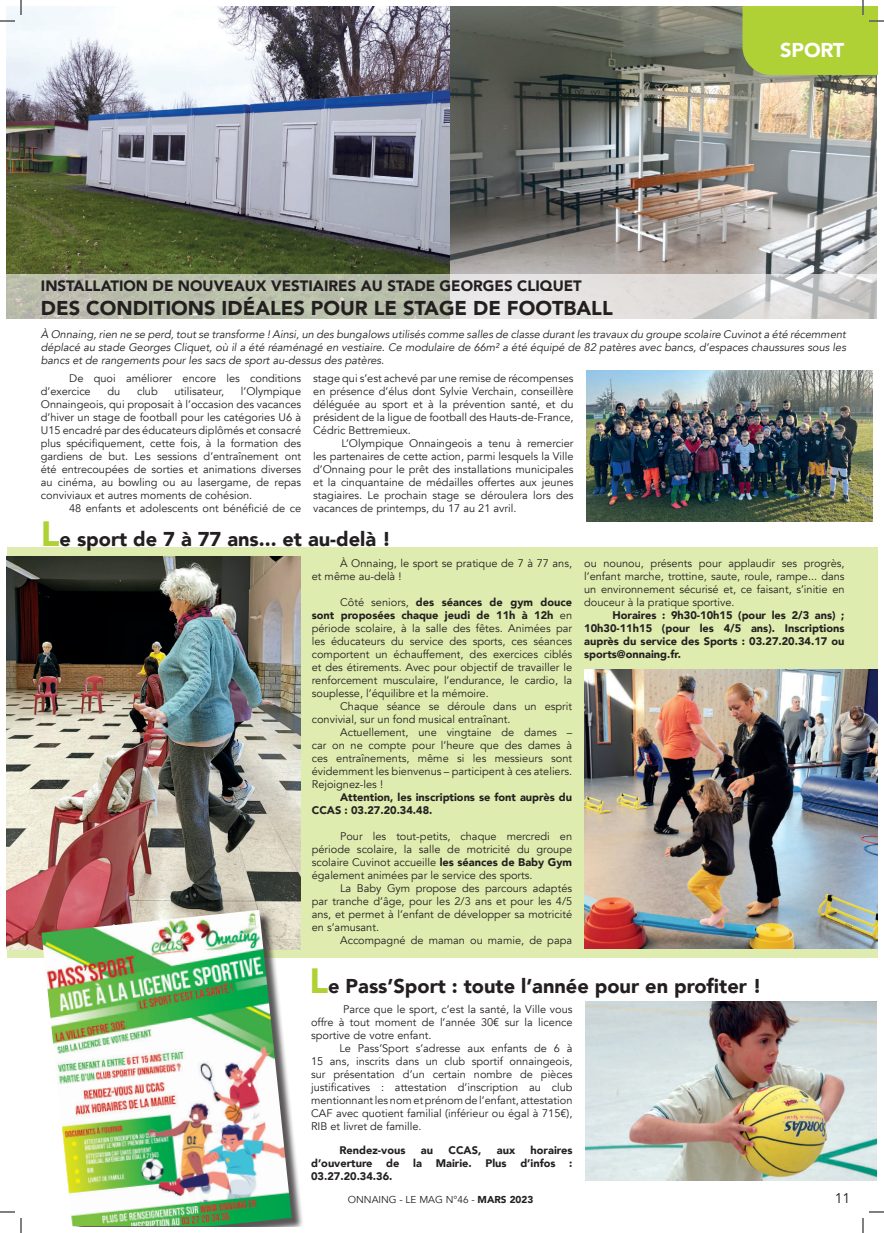
<style>
.page{position:relative;width:884px;height:1233px;background:#fff}
.page>*{position:absolute;margin:0;border:0;box-sizing:border-box;transform-origin:0 0}
.t1{font:900 20px "Avenir";color:#231f20}
.t2{font:900 20px "Avenir";letter-spacing:-.01em;color:#fff}
.t3{font:900 15px "Avenir";color:#231f20}
.t4{font:14px "Avenir";color:#231f20}
.t5{font:11px/13px "Avenir";color:#231f20;text-align:justify}
.t6{font:italic 11px/13px "Avenir";color:#231f20;text-align:justify}
.t7{font:900 11px/13px "Avenir";color:#231f20;text-align:justify}
.t8{font:10px "Avenir";color:#231f20}
.s1{font-size:35px;color:#b0d136}
.s2{font-weight:900}
</style>
<div class="page">
<img style="left:7px;top:7px;width:869px;height:267px">
<svg style="left:7px;top:274px;width:870px;height:45px"></svg>
<img style="left:587px;top:370px;width:286px;height:151px">
<div style="left:7px;top:546px;width:870px;height:411px;background:#dfecaf"></div>
<img style="left:7px;top:557px;width:294px;height:392px">
<img style="left:585px;top:669px;width:292px;height:280px">
<div style="left:43px;top:911px;width:261px;height:315px;background:#231f20;opacity:.75"></div>
<img style="left:42px;top:910px;width:250px;height:316px">
<img style="left:585px;top:1002px;width:292px;height:178px">
<svg style="left:0;top:1211px;width:15px;height:1px"></svg>
<svg style="left:869px;top:1211px;width:15px;height:1px"></svg>
<svg style="left:0;top:0;width:22px;height:22px"></svg>
<svg style="left:20px;top:1218px;width:2px;height:15px"></svg>
<svg style="left:742px;top:0;width:142px;height:75px"></svg>
<svg style="left:862px;top:1218px;width:2px;height:15px"></svg>
<h1 class="t2" style="left:780px;top:32px;width:66px">SPORT</h1>
<h2 class="t3" style="left:41px;top:273px;width:542px">INSTALLATION DE NOUVEAUX VESTIAIRES AU STADE GEORGES CLIQUET</h2>
<h1 class="t1" style="left:41px;top:291px;width:573px">DES CONDITIONS IDÉALES POUR LE STAGE DE FOOTBALL</h1>
<p class="t6" style="left:41px;top:327px;width:807px">À Onnaing, rien ne se perd, tout se transforme ! Ainsi, un des bungalows utilisés comme salles de classe durant les travaux du groupe scolaire Cuvinot a été récemment déplacé au stade Georges Cliquet, où il a été réaménagé en vestiaire. Ce modulaire de 66m² a été équipé de 82 patères avec bancs, d’espaces chaussures sous les bancs et de rangements pour les sacs de sport au-dessus des patères.</p>
<p class="t5" style="left:41px;top:371px;width:262px;text-indent:28px">De quoi améliorer encore les conditions d’exercice</p>
<p class="t5" style="left:41px;top:384px;width:262px;text-indent:200px">l’Olympique Onnaingeois, qui proposait à l’occasion des vacances d’hiver un stage de football pour les catégories U6 à U15 encadré par des éducateurs diplômés et consacré plus spécifiquement, cette fois, à la formation des gardiens de but. Les sessions d’entraînement ont été entrecoupées de sorties et animations diverses au cinéma, au bowling ou au lasergame, de repas conviviaux et autres moments de cohésion.</p>
<p class="t5" style="left:69px;top:501px;width:233px">48 enfants et adolescents ont bénéficié de ce</p>
<p class="t5" style="left:107px;top:384px;width:14px">du</p>
<p class="t5" style="left:137px;top:384px;width:22px">club</p>
<p class="t5" style="left:175px;top:384px;width:51px">utilisateur,</p>
<p class="t5" style="left:313px;top:371px;width:262px">stage qui s’est achevé par une remise de récompenses en présence d’élus dont Sylvie Verchain, conseillère déléguée au sport et à la prévention santé, et du président de la ligue de football des Hauts-de-France, Cédric Bettremieux.</p>
<p class="t5" style="left:313px;top:436px;width:262px;text-indent:28px">L’Olympique Onnaingeois a tenu à remercier les partenaires de cette action, parmi lesquels la Ville d’Onnaing pour le prêt des installations municipales et la cinquantaine de médailles offertes aux jeunes stagiaires. Le prochain stage se déroulera lors des vacances de printemps, du 17 au 21 avril.</p>
<h1 class="t1" style="left:41px;top:522px;width:352px"><span class="s1">L</span>e sport de 7 à 77 ans... et au-delà !</h1>
<p class="t5" style="left:312px;top:557px;width:262px;text-indent:28px">À Onnaing, le sport se pratique de 7 à 77 ans, et même au-delà !</p>
<p class="t5" style="left:312px;top:596px;width:262px;text-indent:28px">Côté seniors, <span class="s2">des séances de gym douce sont proposées chaque jeudi de 11h à 12h</span> en période scolaire, à la salle des fêtes. Animées par les éducateurs du service des sports, ces séances comportent un échauffement, des exercices ciblés et des étirements. Avec pour objectif de travailler le renforcement musculaire, l’endurance, le cardio, la souplesse, l’équilibre et la mémoire.</p>
<p class="t5" style="left:312px;top:700px;width:262px;text-indent:28px">Chaque séance se déroule dans un esprit convivial, sur un fond musical entraînant.</p>
<p class="t5" style="left:312px;top:726px;width:262px;text-indent:28px">Actuellement, une vingtaine de dames – car on ne compte pour l’heure que des dames à ces entraînements, même si les messieurs sont évidemment les bienvenus – participent à ces ateliers.<br>Rejoignez-les !</p>
<p class="t7" style="left:312px;top:790px;width:262px;text-indent:28px">Attention, les inscriptions se font auprès du<br>CCAS : 03.27.20.34.48.</p>
<p class="t5" style="left:312px;top:830px;width:262px;text-indent:28px">Pour les tout-petits, chaque mercredi en période scolaire, la salle de motricité du groupe scolaire Cuvinot accueille <span class="s2">les séances de Baby Gym </span>également animées par le service des sports.</p>
<p class="t5" style="left:312px;top:882px;width:262px;text-indent:28px">La Baby Gym propose des parcours adaptés par tranche d’âge, pour les 2/3 ans et pour les 4/5 ans, et permet à l’enfant de développer sa motricité en s’amusant.</p>
<p class="t5" style="left:340px;top:934px;width:234px">Accompagné de maman ou mamie, de papa</p>
<p class="t5" style="left:584px;top:557px;width:262px">ou nounou, présents pour applaudir ses progrès, l’enfant marche, trottine, saute, roule, rampe... dans un environnement sécurisé et, ce faisant, s’initie en douceur à la pratique sportive.</p>
<p class="t7" style="left:584px;top:608px;width:262px;text-indent:28px">Horaires : 9h30-10h15 (pour les 2/3 ans) ; 10h30-11h15 (pour les 4/5 ans). Inscriptions auprès du service des Sports : 03.27.20.34.17 ou sports@onnaing.fr.</p>
<h1 class="t1" style="left:309px;top:968px;width:454px"><span class="s1">L</span>e Pass’Sport : toute l’année pour en profiter !</h1>
<p class="t5" style="left:311px;top:1002px;width:263px;text-indent:32px">Parce que le sport, c’est la santé, la Ville vous offre à tout moment de l’année 30€ sur la licence sportive de votre enfant.</p>
<p class="t5" style="left:311px;top:1041px;width:263px;text-indent:28px">Le Pass’Sport s’adresse aux enfants de 6 à 15 ans, inscrits dans un club sportif onnaingeois, sur présentation d’un certain nombre de pièces justificatives : attestation d’inscription au club mentionnant les nom et prénom de l’enfant, attestation CAF avec quotient familial (inférieur ou égal à 715€), RIB et livret de famille.</p>
<p class="t7" style="left:339px;top:1143px;width:67px">Rendez-vous</p>
<p class="t7" style="left:421px;top:1143px;width:14px">au</p>
<p class="t7" style="left:449px;top:1143px;width:34px">CCAS,</p>
<p class="t7" style="left:497px;top:1143px;width:20px">aux</p>
<p class="t7" style="left:311px;top:1143px;width:263px;text-indent:219px">horaires d’ouverture de la Mairie. Plus d’infos :<br>03.27.20.34.36.</p>
<p class="t8" style="left:348px;top:1193px;width:187px">ONNAING - LE MAG N°46 - <span class="s2">MARS 2023</span></p>
<p class="t4" style="left:835px;top:1190px;width:17px">11</p>
</div>
